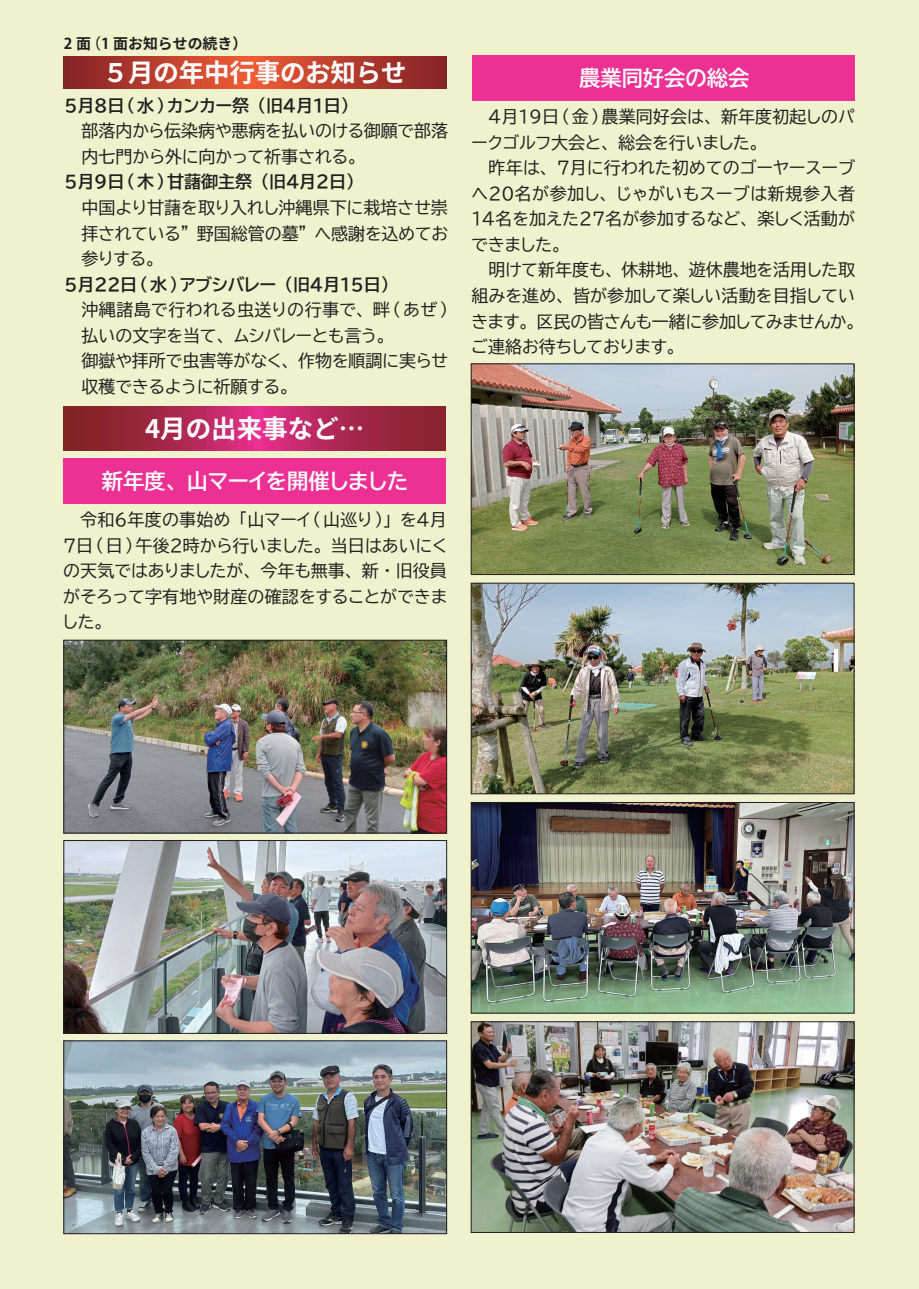
<style>
.page{position:relative;width:919px;height:1289px;background:#fff}
.page>*{position:absolute;margin:0;border:0;box-sizing:border-box;transform-origin:0 0}
.t1{font:700 25.5px "Source Han Sans JP";letter-spacing:-.01em;color:#fff}
.t2{font:21.3px "BIZ UDP Gothic Bold";color:#fff}
.t3{font:16.95px/25.5px "BIZ UDP Gothic";color:#231f20;text-align:justify}
.t4{font:16.95px "BIZ UDP Gothic Bold";color:#231f20}
.t5{font:700 14.85px "Source Han Sans JP";color:#231f20}
.s1{font-family:"Koz Go Pr 6 N"}
</style>
<div class="page">
<div style="left:0;top:0;width:918px;height:1288px;background:#f0f1cd"></div>
<svg style="left:63px;top:406px;width:383px;height:44px;background:#aa274f"></svg>
<div style="left:64px;top:458px;width:382px;height:46px;background:#ed3194"></div>
<div style="left:472px;top:55px;width:383px;height:46px;background:#ed3194"></div>
<svg style="left:64px;top:56px;width:382px;height:33px;background:#b83e2d"></svg>
<img style="left:66px;top:642px;width:379px;height:189px">
<div style="left:64px;top:640px;width:383px;height:193px;border:1px solid #231f20"></div>
<img style="left:66px;top:842px;width:379px;height:189px">
<div style="left:64px;top:840px;width:383px;height:193px;border:1px solid #231f20"></div>
<img style="left:66px;top:1042px;width:379px;height:189px">
<div style="left:64px;top:1040px;width:383px;height:193px;border:1px solid #231f20"></div>
<img style="left:473px;top:365px;width:379px;height:207px">
<div style="left:471px;top:363px;width:383px;height:211px;border:1px solid #231f20"></div>
<img style="left:473px;top:585px;width:379px;height:207px">
<div style="left:471px;top:583px;width:383px;height:211px;border:1px solid #231f20"></div>
<img style="left:473px;top:804px;width:379px;height:207px">
<div style="left:471px;top:802px;width:383px;height:211px;border:1px solid #231f20"></div>
<img style="left:473px;top:1023px;width:379px;height:207px">
<div style="left:471px;top:1021px;width:383px;height:211px;border:1px solid #231f20"></div>
<p class="t5" style="left:64px;top:35px;width:185px"><span class="s1">2 面（1 面</span>お知らせの続き）</p>
<h1 class="t1" style="left:103px;top:59px;width:305px">５月の年中行事のお知らせ</h1>
<p class="t4" style="left:64px;top:97px;width:286px">5月8日 (水 )カンカー祭（旧4月1日）</p>
<p class="t3" style="left:81px;top:118px;width:368px">部落内から伝染病や悪病を払いのける御願で部落内七門から外に向かって祈事される。</p>
<p class="t4" style="left:64px;top:173px;width:292px">5月9日 (木 )甘藷御主祭（旧4月2日）</p>
<p class="t3" style="left:81px;top:195px;width:368px">中国より甘藷を取り入れし沖縄県下に栽培させ崇拝されている” 野国総管の墓” へ感謝を込めてお参りする。</p>
<p class="t4" style="left:64px;top:276px;width:326px">5月22日 (水 )アブシバレー（旧4月15日）</p>
<p class="t3" style="left:81px;top:297px;width:368px;text-align:left">沖縄諸島で行われる虫送りの行事で、畔(あぜ)払いの文字を当て、ムシバレーとも言う。<br>御嶽や拝所で虫害等がなく、作物を順調に実らせ収穫できるように祈願する。</p>
<h1 class="t1" style="left:145px;top:414px;width:221px">4月の出来事など…</h1>
<p class="t2" style="left:102px;top:470px;width:308px">新年度、山マーイを開催しました</p>
<p class="t3" style="left:63px;top:507px;width:385px;text-indent:17px">令和6年度の事始め「山マーイ (山巡り )」を4月7日 (日 )午後2時から行いました。当日はあいにくの天気ではありましたが、今年も無事、新・旧役員がそろって字有地や財産の確認をすることができました。</p>
<p class="t2" style="left:579px;top:67px;width:172px">農業同好会の総会</p>
<p class="t3" style="left:471px;top:104px;width:385px;text-indent:17px">4月19日 (金 )農業同好会は、新年度初起しのパークゴルフ大会と、総会を行いました。</p>
<p class="t3" style="left:471px;top:155px;width:385px;text-indent:17px">昨年は、 7月に行われた初めてのゴーヤースーブへ20名が参加し、じゃがいもスーブは新規参入者14名を加えた27名が参加するなど、楽しく活動ができました。</p>
<p class="t3" style="left:471px;top:257px;width:387px;text-indent:17px">明けて新年度も、休耕地、遊休農地を活用した取組みを進め、皆が参加して楽しい活動を目指していきます。区民の皆さんも一緒に参加してみませんか。ご連絡お待ちしております。</p>
</div>
